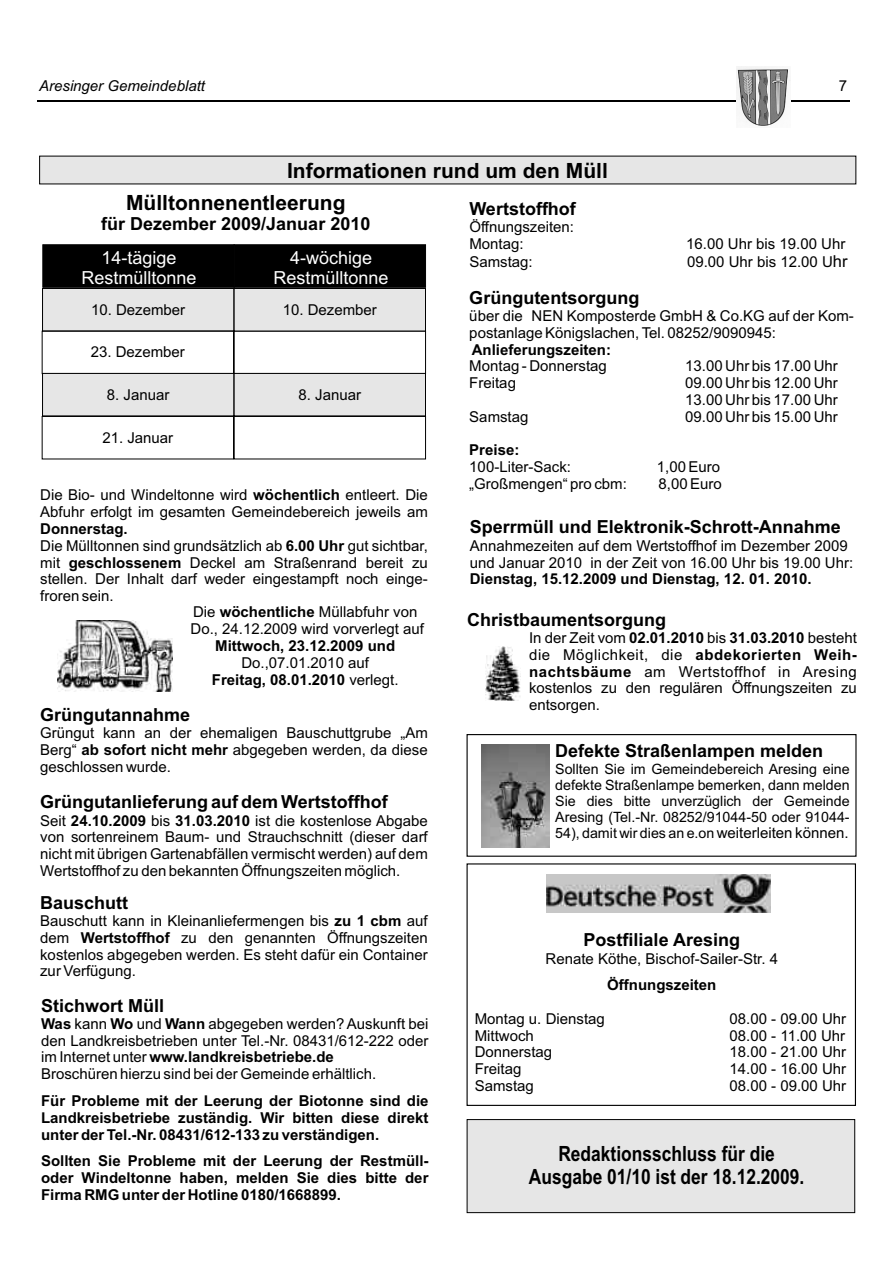
<style>
.page{position:relative;width:893px;height:1263px;background:#fff}
.page>*{position:absolute;margin:0;border:0;box-sizing:border-box;transform-origin:0 0}
.t1{font:700 21px/23.4px "Arial";color:#000;text-align:center;scale:.83 1}
.t2{font:700 21px "Arial";color:#000}
.t3{font:700 18px "Arial";color:#000}
.t4{font:18px/20.1px "Arial";color:#fff;text-align:center}
.t5{font:15px/16.8px "Arial";color:#000}
.t6{font:700 15px/16.8px "Arial";color:#000;text-align:justify}
.t7{font:italic 15px "Arial";color:#000}
.t8{font:14.25px/16px "Arial";color:#000;text-align:justify}
.s1{font-weight:700}
.s2{font-size:16.5px}
.s3{font-size:15px}
</style>
<div class="page">
<svg style="left:39px;top:156px;width:817px;height:28px;background:#dcdcdc"></svg>
<hr style="left:37px;top:101px;width:812px;height:1px;background:#000">
<img style="left:737px;top:67px;width:53px;height:59px">
<svg style="left:42px;top:244px;width:384px;height:88px;background:#6b6b6b"></svg>
<div style="left:467px;top:1119px;width:388px;height:94px;background:#e6e6e6"></div>
<div style="left:466px;top:863px;width:390px;height:243px;border:1px solid #000"></div>
<div style="left:466px;top:734px;width:390px;height:123px;border:1px solid #000"></div>
<img style="left:482px;top:745px;width:68px;height:102px">
<img style="left:58px;top:620px;width:114px;height:71px">
<div style="left:42px;top:331px;width:192px;height:43px;border:1px solid #000"></div>
<img style="left:547px;top:875px;width:223px;height:37px">
<img style="left:485px;top:646px;width:36px;height:55px">
<div style="left:42px;top:373px;width:384px;height:43px;background:#e6e6e6"></div>
<div style="left:234px;top:416px;width:192px;height:43px;border:1px solid #000"></div>
<div style="left:42px;top:416px;width:192px;height:43px;border:1px solid #000"></div>
<p class="t7" style="left:39px;top:80px;width:167px">Aresinger Gemeindeblatt</p>
<p class="t5" style="left:839px;top:79px;width:10px">7</p>
<h1 class="t2" style="left:287px;top:163px;width:322px">Informationen rund um den Müll</h1>
<h1 class="t2" style="left:126px;top:194px;width:221px">Mülltonnenentleerung</h1>
<p class="t3" style="left:101px;top:217px;width:271px">für Dezember 2009/Januar 2010</p>
<p class="t4" style="left:81px;top:249px;width:117px">14-tägige<br>Restmülltonne</p>
<p class="t4" style="left:274px;top:249px;width:117px">4-wöchige<br>Restmülltonne</p>
<p class="t5" style="left:91px;top:302px;width:96px">10. Dezember</p>
<p class="t5" style="left:91px;top:345px;width:96px">23. Dezember</p>
<p class="t5" style="left:283px;top:302px;width:96px">10. Dezember</p>
<p class="t5" style="left:107px;top:387px;width:64px">8. Januar</p>
<p class="t5" style="left:299px;top:387px;width:64px">8. Januar</p>
<p class="t5" style="left:102px;top:430px;width:72px">21. Januar</p>
<p class="t5" style="left:40px;top:488px;width:389px">Die Bio- und Windeltonne wird <span class="s1">wöchentlich</span> entleert. Die<br>Abfuhr erfolgt im gesamten Gemeindebereich jeweils am</p>
<p class="t5" style="left:40px;top:522px;width:389px"><span class="s1">Donnerstag.<br></span>Die Mülltonnen sind grundsätzlich ab <span class="s1">6.00 Uhr</span> gut sichtbar, mit <span class="s1">geschlossenem</span> Deckel am Straßenrand bereit zu stellen. Der Inhalt darf weder eingestampft noch einge&shy;froren sein.</p>
<p class="t5" style="left:191px;top:605px;width:235px">Die <span class="s1">wöchentliche</span> Müllabfuhr von<br>Do., 24.12.2009 wird vorverlegt auf</p>
<p class="t6" style="left:215px;top:639px;width:182px">Mittwoch, 23.12.2009 und</p>
<p class="t5" style="left:212px;top:655px;width:188px;text-align:center">Do.,07.01.2010 auf<br><span class="s1">Freitag, 08.01.2010</span> verlegt.</p>
<p class="t3" style="left:40px;top:708px;width:152px">Grüngutannahme</p>
<p class="t5" style="left:40px;top:726px;width:389px;text-align:justify">Grüngut kann an der ehemaligen Bauschuttgrube „Am Berg“ <span class="s1">ab sofort nicht mehr</span> abgegeben werden, da diese geschlossen wurde.</p>
<p class="t3" style="left:40px;top:795px;width:349px">Grüngutanlieferung auf dem Wertstoffhof</p>
<p class="t5" style="left:40px;top:813px;width:389px;text-align:justify">Seit <span class="s1">24.10.2009</span> bis <span class="s1">31.03.2010</span> ist die kostenlose Abgabe von sortenreinem Baum- und Strauchschnitt (dieser darf nicht mit übrigen Gartenabfällen vermischt werden) auf dem Wertstoffhof zu den bekannten Öffnungszeiten möglich.</p>
<p class="t3" style="left:40px;top:896px;width:90px">Bauschutt</p>
<p class="t5" style="left:40px;top:914px;width:389px;text-align:justify">Bauschutt kann in Kleinanliefermengen bis <span class="s1">zu 1 cbm</span> auf dem <span class="s1">Wertstoffhof</span> zu den genannten Öffnungszeiten kostenlos abgegeben werden. Es steht dafür ein Container zur Verfügung.</p>
<p class="t3" style="left:41px;top:998px;width:125px">Stichwort Müll</p>
<p class="t5" style="left:41px;top:1017px;width:389px"><span class="s1">Was</span> kann <span class="s1">Wo</span> und <span class="s1">Wann</span> abgegeben werden? Auskunft bei den Landkreisbetrieben unter Tel.-Nr. 08431/612-222 oder im Internet unter <span class="s1">www.landkreisbetriebe.de<br></span>Broschüren hierzu sind bei der Gemeinde erhältlich.</p>
<p class="t6" style="left:41px;top:1094px;width:389px">Für Probleme mit der Leerung der Biotonne sind die Landkreisbetriebe zuständig. Wir bitten diese direkt unter der Tel.-Nr. 08431/612-133 zu verständigen.</p>
<p class="t6" style="left:41px;top:1154px;width:389px">Sollten Sie Probleme mit der Leerung der Restmüll&shy;oder Windeltonne haben, melden Sie dies bitte der Firma RMG unter der Hotline 0180/1668899.</p>
<p class="t3" style="left:469px;top:202px;width:108px">Wertstoffhof</p>
<p class="t5" style="left:469px;top:220px;width:106px">Öffnungszeiten:<br>Montag:</p>
<p class="t5" style="left:686px;top:237px;width:161px">16.00 Uhr bis 19.00 Uhr</p>
<p class="t5" style="left:469px;top:255px;width:65px">Samstag:</p>
<p class="t5" style="left:687px;top:255px;width:162px">09.00 Uhr bis 12.00 U<span class="s2">hr</span></p>
<p class="t3" style="left:469px;top:291px;width:171px">Grüngutentsorgung</p>
<p class="t5" style="left:469px;top:309px;width:386px">über die NEN Komposterde GmbH &amp; Co.KG auf der Kom&shy;postanlage Königslachen, Tel. 08252/9090945:</p>
<p class="t6" style="left:472px;top:342px;width:141px">Anlieferungszeiten:</p>
<p class="t5" style="left:469px;top:359px;width:139px">Montag - Donnerstag</p>
<p class="t5" style="left:685px;top:359px;width:154px">13.00 Uhr bis 17.00 Uhr</p>
<p class="t5" style="left:469px;top:376px;width:48px">Freitag</p>
<p class="t5" style="left:685px;top:376px;width:154px">09.00 Uhr bis 12.00 Uhr<br>13.00 Uhr bis 17.00 Uhr</p>
<p class="t5" style="left:469px;top:409px;width:61px">Samstag</p>
<p class="t5" style="left:685px;top:409px;width:154px">09.00 Uhr bis 15.00 Uhr</p>
<p class="t6" style="left:469px;top:443px;width:52px">Preise:</p>
<p class="t5" style="left:469px;top:460px;width:103px">100-Liter-Sack:</p>
<p class="t5" style="left:657px;top:460px;width:65px">1,00 Euro</p>
<p class="t5" style="left:469px;top:476px;width:159px">„Großmengen“ pro cbm:</p>
<p class="t5" style="left:658px;top:476px;width:65px">8,00 Euro</p>
<p class="t3" style="left:470px;top:520px;width:373px">Sperrmüll und Elektronik-Schrott-Annahme</p>
<p class="t5" style="left:470px;top:538px;width:385px">Annahmezeiten auf dem Wertstoffhof im Dezember 2009 und Januar 2010 in der Zeit von 16.00 Uhr bis 19.00 Uhr:</p>
<p class="t6" style="left:470px;top:572px;width:343px">Dienstag, 15.12.2009 und Dienstag, 12. 01. 2010.</p>
<p class="t3" style="left:467px;top:612px;width:201px">Christbaumentsorgung</p>
<p class="t5" style="left:529px;top:631px;width:329px;text-align:justify">In der Zeit vom <span class="s1">02.01.2010</span> bis <span class="s1">31.03.2010</span> besteht die Möglichkeit, die <span class="s1">abdekorierten Weih&shy;nachtsbäume</span> am Wertstoffhof in Aresing kostenlos zu den regulären Öffnungszeiten zu entsorgen.</p>
<p class="t3" style="left:555px;top:744px;width:270px">Defekte Straßenlampen melden</p>
<p class="t8" style="left:555px;top:762px;width:296px">Sollten Sie im Gemeindebereich Aresing eine defekte Straßenlampe bemerken, dann melden Sie dies bitte unverzüglich der Gemeinde Aresing (Tel.-Nr. 08252/91044-50 oder 91044- 54), damit wir dies an e.on <span class="s3">weiterleiten können.</span></p>
<p class="t3" style="left:584px;top:933px;width:158px">Postfiliale Aresing</p>
<p class="t5" style="left:545px;top:951px;width:234px">Renate Köthe, Bischof-Sailer-Str. 4</p>
<p class="t6" style="left:607px;top:978px;width:111px">Öffnungszeiten</p>
<p class="t5" style="left:475px;top:1011px;width:132px">Montag u. Dienstag</p>
<p class="t5" style="left:729px;top:1011px;width:118px">08.00 - 09.00 Uhr</p>
<p class="t5" style="left:475px;top:1028px;width:61px">Mittwoch</p>
<p class="t5" style="left:729px;top:1028px;width:117px">08.00 - 11.00 Uhr</p>
<p class="t5" style="left:475px;top:1045px;width:79px">Donnerstag</p>
<p class="t5" style="left:729px;top:1045px;width:118px">18.00 - 21.00 Uhr</p>
<p class="t5" style="left:475px;top:1062px;width:48px">Freitag</p>
<p class="t5" style="left:729px;top:1062px;width:118px">14.00 - 16.00 Uhr</p>
<p class="t5" style="left:475px;top:1078px;width:61px">Samstag</p>
<p class="t5" style="left:729px;top:1078px;width:118px">08.00 - 09.00 Uhr</p>
<h1 class="t1" style="left:529px;top:1143px;width:333px">Redaktionsschluss für die<br>Ausgabe 01/10 ist der 18.12.2009.</h1>
</div>
